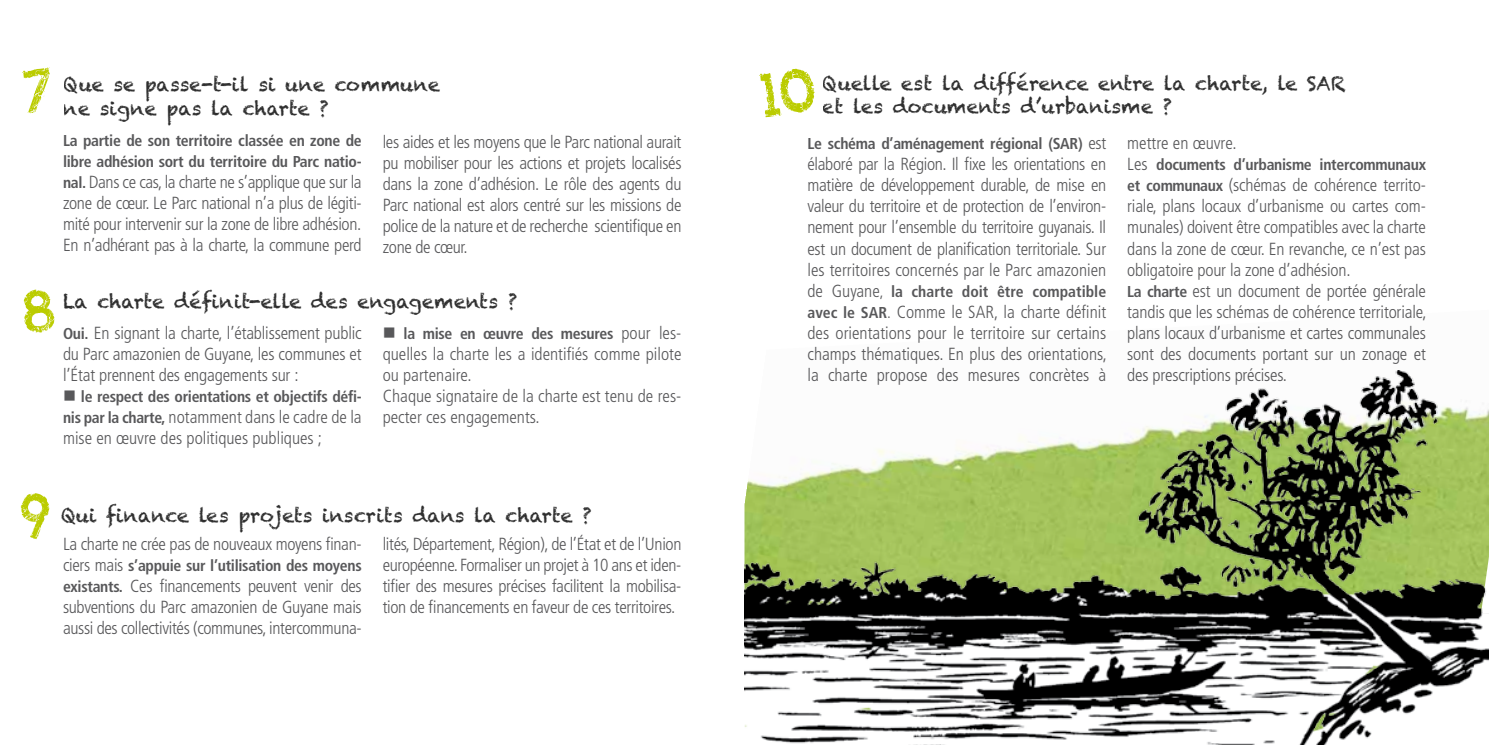
<style>
.page{position:relative;width:1489px;height:745px;background:#fff}
.page>*{position:absolute;margin:0;border:0;box-sizing:border-box;transform-origin:0 0}
.t1{font:19.25px/23.1px "Chalkduster";color:#000}
.t2{font:300 condensed 17.5px/21px "Frutiger LT Std";letter-spacing:-.01em;color:#58585a;text-align:justify}
.t3{font:700 condensed 15.75px/21px "Frutiger LT Std";letter-spacing:-.02em;color:#58585a}
.t4{font:700 condensed 15.75px "Frutiger LT Std";color:#58585a}
.s1{font-weight:700;font-size:15.75px}
.s2{font-weight:300;font-size:17.5px}
.s3{font-weight:300}
.s4{font-size:15.75px}
</style>
<div class="page">
<img style="left:744px;top:370px;width:744px;height:374px">
<p class="t1" style="left:64px;top:73px;width:378px">Que se passe-t-il si une commune ne signe pas la charte ?</p>
<p class="t3" style="left:63px;top:130px;width:300px">La partie de son territoire classée en zone de libre adhésion sort du territoire du Parc natio-</p>
<p class="t2" style="left:63px;top:172px;width:300px"><span class="s1">nal.</span> Dans ce cas, la charte ne s’applique que sur la zone de cœur. Le Parc national n’a plus de légiti&shy;mité pour intervenir sur la zone de libre adhésion.<br>En n’adhérant pas à la charte, la commune perd</p>
<p class="t2" style="left:383px;top:131px;width:300px">les aides et les moyens que le Parc national aurait pu mobiliser pour les actions et projets localisés dans la zone d’adhésion. Le rôle des agents du Parc national est alors centré sur les missions de police de la nature et de recherche scientifique en zone de cœur.</p>
<p class="t1" style="left:63px;top:290px;width:455px">La charte définit-elle des engagements ?</p>
<p class="t2" style="left:63px;top:322px;width:300px"><span class="s1">Oui.</span> En signant la charte, l’établissement public du Parc amazonien de Guyane, les communes et l’État prennent des engagements sur :</p>
<p class="t3" style="left:63px;top:385px;width:300px">■ le respect des orientations et objectifs défi-</p>
<p class="t2" style="left:63px;top:406px;width:300px"><span class="s1">nis par la charte,</span> notamment dans le cadre de la mise en œuvre des politiques publiques ;</p>
<p class="t3" style="left:383px;top:323px;width:300px">■ la mise en œuvre des mesures <span class="s2">pour les-</span></p>
<p class="t2" style="left:383px;top:343px;width:300px;text-align:left">quelles la charte les a identifiés comme pilote ou partenaire.<br>Chaque signataire de la charte est tenu de res&shy;pecter ces engagements.</p>
<p class="t1" style="left:61px;top:503px;width:532px">Qui finance les projets inscrits dans la charte ?</p>
<p class="t2" style="left:63px;top:533px;width:300px">La charte ne crée pas de nouveaux moyens finan-</p>
<p class="t3" style="left:63px;top:554px;width:300px"><span class="s2">ciers mais</span> s’appuie sur l’utilisation des moyens</p>
<p class="t2" style="left:63px;top:575px;width:300px"><span class="s1">existants.</span> Ces financements peuvent venir des subventions du Parc amazonien de Guyane mais aussi des collectivités (communes, intercommuna-</p>
<p class="t2" style="left:383px;top:533px;width:300px">lités, Département, Région), de l’État et de l’Union européenne. Formaliser un projet à 10 ans et iden&shy;tifier des mesures précises facilitent la mobilisa&shy;tion de financements en faveur de ces territoires.</p>
<p class="t1" style="left:822px;top:71px;width:524px">Quelle est la différence entre la charte, le SAR et les documents d’urbanisme ?</p>
<p class="t3" style="left:807px;top:133px;width:300px">Le schéma d’aménagement régional (SAR) <span class="s2">est</span></p>
<p class="t2" style="left:807px;top:154px;width:300px">élaboré par la Région. Il fixe les orientations en matière de développement durable, de mise en valeur du territoire et de protection de l’environ&shy;nement pour l’ensemble du territoire guyanais. Il est un document de planification territoriale. Sur les territoires concernés par le Parc amazonien</p>
<p class="t4" style="left:807px;top:281px;width:300px"><span class="s2">de Guyane</span><span class="s3">,</span> la charte doit être compatible</p>
<p class="t2" style="left:807px;top:301px;width:301px"><span class="s1">avec le SAR</span><span class="s4">.</span> Comme le SAR, la charte définit des orientations pour le territoire sur certains champs thématiques. En plus des orientations, la charte propose des mesures concrètes à</p>
<p class="t2" style="left:1127px;top:133px;width:111px">mettre en œuvre.</p>
<p class="t3" style="left:1127px;top:154px;width:300px"><span class="s2">Les</span> documents d’urbanisme intercommunaux</p>
<p class="t2" style="left:1127px;top:175px;width:301px;text-align:left"><span class="s1">et communaux</span> (schémas de cohérence territo&shy;riale, plans locaux d’urbanisme ou cartes com&shy;munales) doivent être compatibles avec la charte dans la zone de cœur. En revanche, ce n’est pas obligatoire pour la zone d’adhésion.<br><span class="s1">La charte</span> est un document de portée générale tandis que les schémas de cohérence territoriale, plans locaux d’urbanisme et cartes communales sont des documents portant sur un zonage et des prescriptions précises.</p>
</div>
